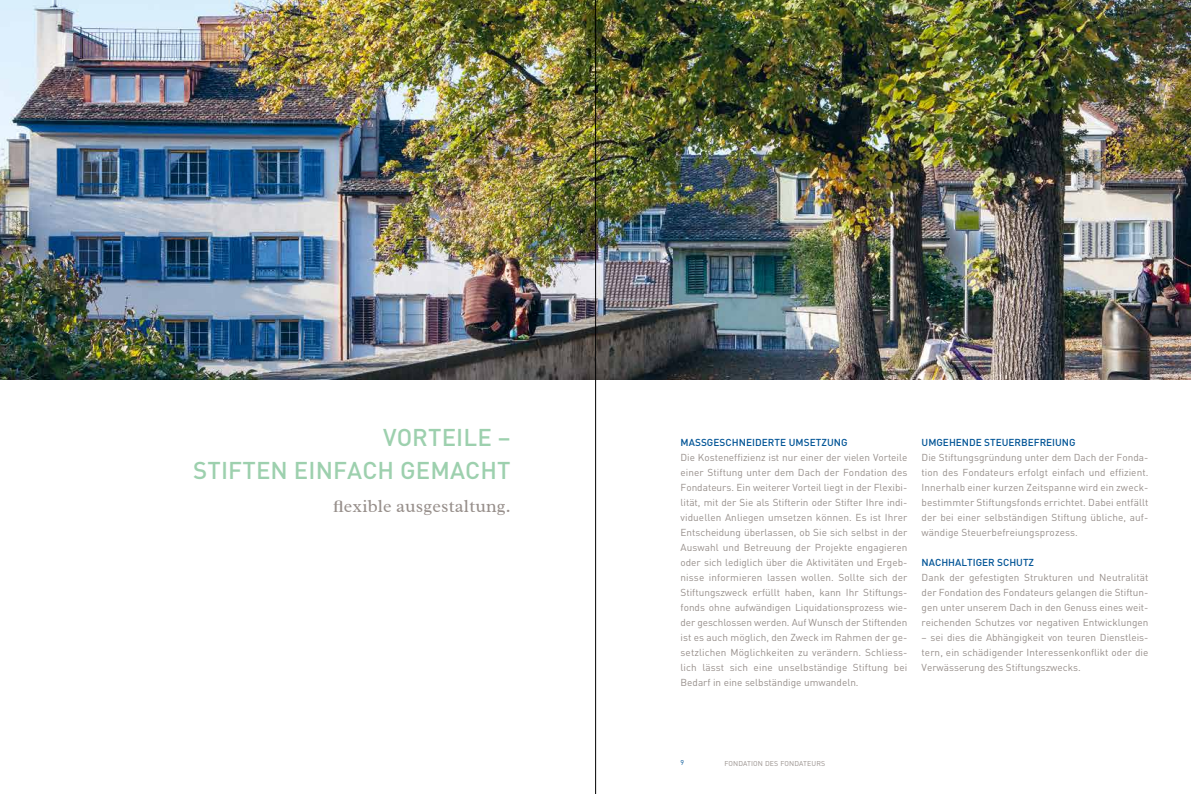
<style>
.page{position:relative;width:1191px;height:794px;background:#fff}
.page>*{position:absolute;margin:0;border:0;box-sizing:border-box;transform-origin:0 0}
.t1{font:500 24px/33px "DIN";letter-spacing:.005em;color:#9dd0ae;text-align:right}
.t2{font:18px "Radley";letter-spacing:.01em;color:#978f8b}
.t3{font:10px/15px "DIN";color:#978f8b;text-align:justify}
.t4{font:500 10px "DIN";color:#005496}
.t5{font:7px "DIN";letter-spacing:.02em;color:#978f8b}
.t6{font:7px "DIN";color:#005496}
</style>
<div class="page">
<img style="left:0;top:0;width:1191px;height:380px">
<hr style="left:595px;top:0;width:1px;height:794px;background:#000">
<h1 class="t1" style="left:193px;top:420px;width:319px">VORTEILE –<br>STIFTEN EINFACH GEMACHT</h1>
<h2 class="t2" style="left:333px;top:494px;width:179px">flexible ausgestaltung.</h2>
<p class="t4" style="left:680px;top:435px;width:168px">MASSGESCHNEIDERTE UMSETZUNG</p>
<p class="t3" style="left:680px;top:449px;width:228px">Die Kosteneffizienz ist nur einer der vielen Vorteile einer Stiftung unter dem Dach der Fondation des Fondateurs. Ein weiterer Vorteil liegt in der Flexibi&shy;lität, mit der Sie als Stifterin oder Stifter Ihre indi&shy;viduellen Anliegen umsetzen können. Es ist Ihrer Entscheidung überlassen, ob Sie sich selbst in der Auswahl und Betreuung der Projekte engagieren oder sich lediglich über die Aktivitäten und Ergeb&shy;nisse informieren lassen wollen. Sollte sich der Stiftungszweck erfüllt haben, kann Ihr Stiftungs&shy;fonds ohne aufwändigen Liquidationsprozess wie&shy;der geschlossen werden. Auf Wunsch der Stiftenden ist es auch möglich, den Zweck im Rahmen der ge&shy;setzlichen Möglichkeiten zu verändern. Schliess&shy;lich lässt sich eine unselbständige Stiftung bei Bedarf in eine selbständige umwandeln.</p>
<p class="t4" style="left:921px;top:435px;width:155px">UMGEHENDE STEUERBEFREIUNG</p>
<p class="t3" style="left:921px;top:449px;width:228px">Die Stiftungsgründung unter dem Dach der Fonda&shy;tion des Fondateurs erfolgt einfach und effizient.<br>Innerhalb einer kurzen Zeitspanne wird ein zweck&shy;bestimmter Stiftungsfonds errichtet. Dabei entfällt der bei einer selbständigen Stiftung übliche, auf&shy;wändige Steuerbefreiungsprozess.</p>
<p class="t4" style="left:921px;top:555px;width:114px">NACHHALTIGER SCHUTZ</p>
<p class="t3" style="left:921px;top:569px;width:228px">Dank der gefestigten Strukturen und Neutralität der Fondation des Fondateurs gelangen die Stiftun&shy;gen unter unserem Dach in den Genuss eines weit&shy;reichenden Schutzes vor negativen Entwicklungen</p>
<p class="t3" style="left:921px;top:629px;width:228px">– sei dies die Abhängigkeit von teuren Dienstleis&shy;tern, ein schädigender Interessenkonflikt oder die Verwässerung des Stiftungszwecks.</p>
<p class="t6" style="left:680px;top:758px;width:5px">9</p>
<p class="t5" style="left:724px;top:759px;width:102px">FONDATION DES FONDATEURS</p>
</div>
